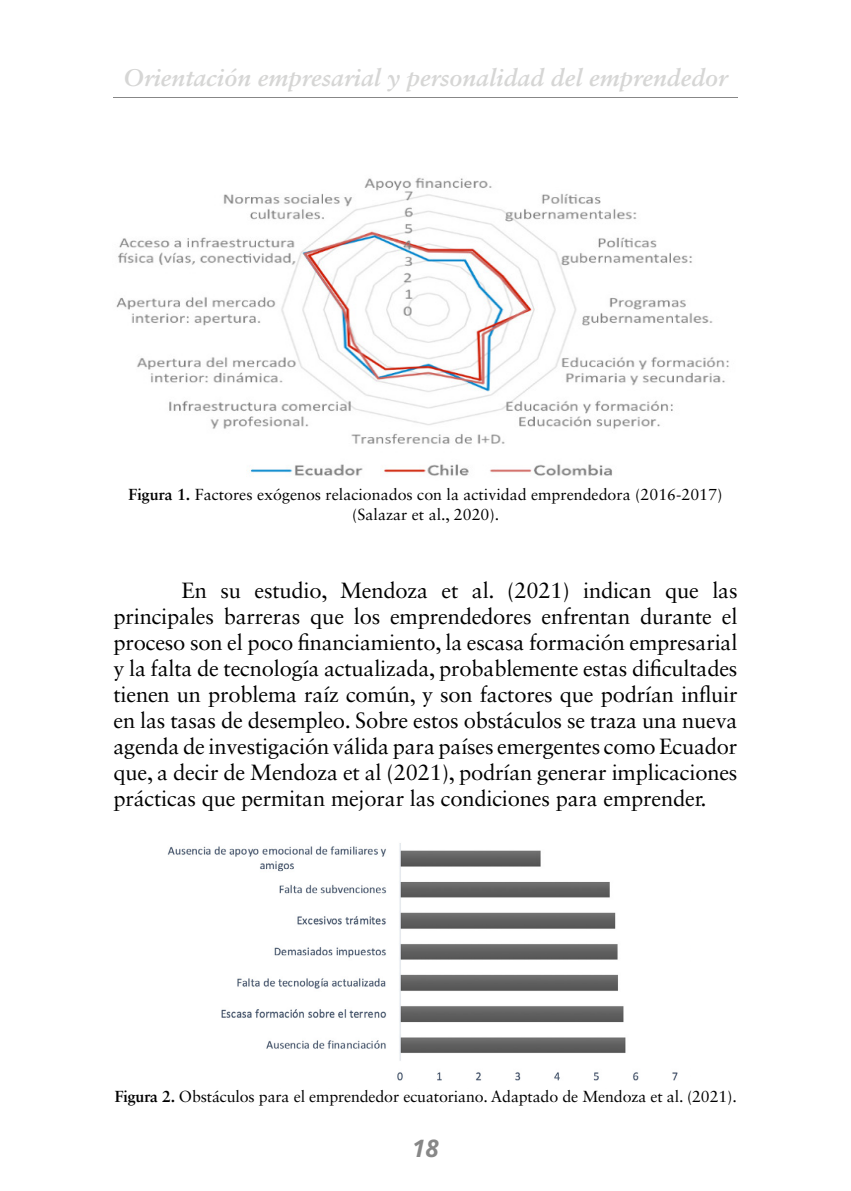
<style>
.page{position:relative;width:851px;height:1191px;background:#fff}
.page>*{position:absolute;margin:0;border:0;box-sizing:border-box;transform-origin:0 0}
.t1{font:italic 700 24px "Sabon LT Std";color:#d6d6d5}
.t2{font:italic 700 24px "Open Sans";color:#878787}
.t3{font:22px/26px "Sabon LT Std";letter-spacing:-.01em;color:#000;text-align:justify}
.t4{font:16px/20px "Sabon LT Std";color:#000;text-align:center}
.s1{font-weight:700}
</style>
<div class="page">
<hr style="left:113px;top:97px;width:624px;height:1px;background:#878787">
<img style="left:116px;top:177px;width:613px;height:299px">
<img style="left:167px;top:843px;width:511px;height:238px">
<p class="t1" style="left:123px;top:63px;width:605px">Orientación empresarial y personalidad del emprendedor</p>
<p class="t4" style="left:128px;top:484px;width:595px"><span class="s1">Figura 1.</span> Factores exógenos relacionados con la actividad emprendedora (2016-2017) (Salazar et al., 2020).</p>
<p class="t3" style="left:113px;top:577px;width:625px;text-indent:68px">En su estudio, Mendoza et al. (2021) indican que las principales barreras que los emprendedores enfrentan durante el proceso son el poco financiamiento, la escasa formación empresarial y la falta de tecnología actualizada, probablemente estas dificultades tienen un problema raíz común, y son factores que podrían influir en las tasas de desempleo. Sobre estos obstáculos se traza una nueva agenda de investigación válida para países emergentes como Ecuador que, a decir de Mendoza et al (2021), podrían generar implicaciones prácticas que permitan mejorar las condiciones para emprender.</p>
<p class="t4" style="left:115px;top:1086px;width:623px"><span class="s1">Figura 2.</span> Obstáculos para el emprendedor ecuatoriano. Adaptado de Mendoza et al. (2021).</p>
<p class="t2" style="left:412px;top:1131px;width:28px">18</p>
</div>
